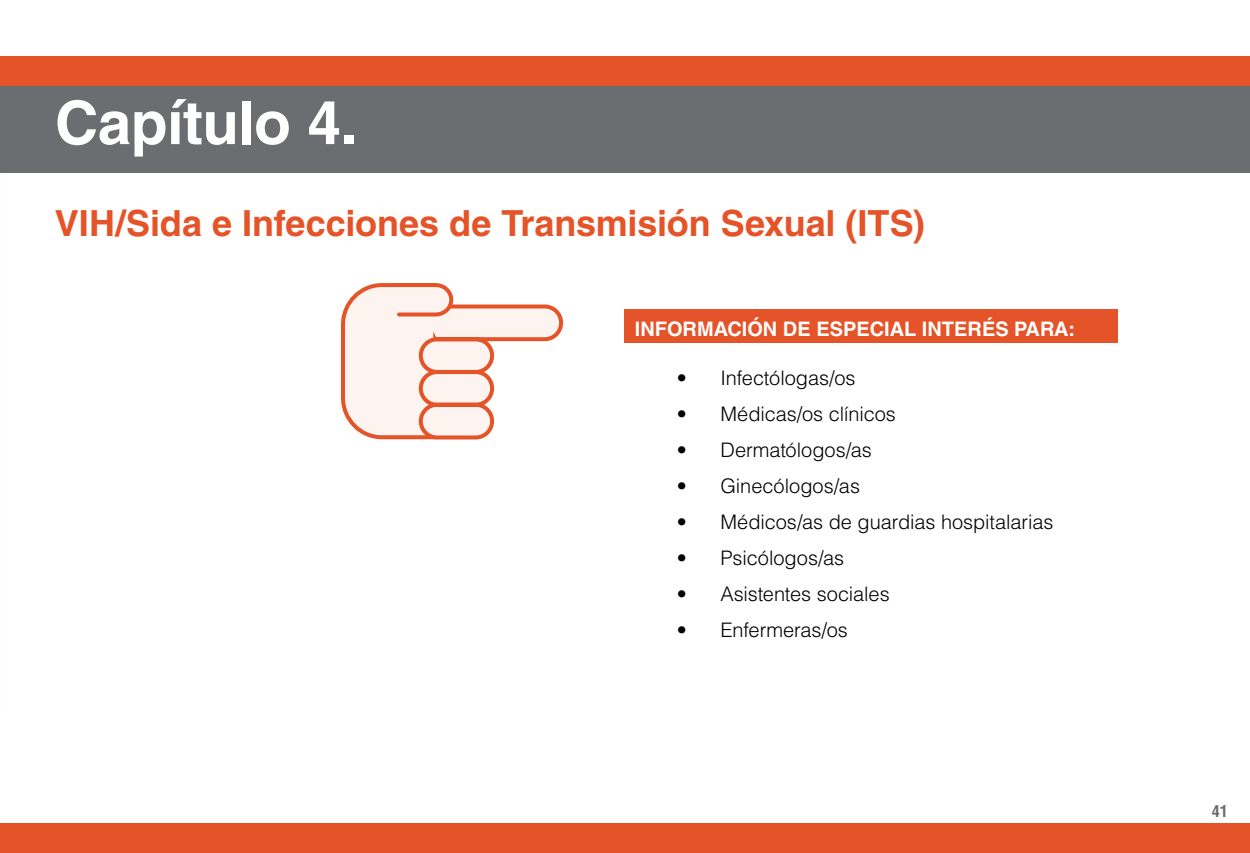
<style>
.page{position:relative;width:1250px;height:853px;background:#fff}
.page>*{position:absolute;margin:0;border:0;box-sizing:border-box;transform-origin:0 0}
.t1{font:700 60px "Helvetica LT Std";letter-spacing:-.01em;color:#fff}
.t2{font:700 36px "Helvetica LT Std";letter-spacing:-.005em;color:#e55328}
.t3{font:300 20px "Helvetica LT Std";color:#000}
.t4{font:700 20px "Helvetica LT Std";color:#fff}
.t5{font:700 condensed 16px "Helvetica LT Std";color:#6c6d70}
</style>
<div class="page">
<div style="left:624px;top:309px;width:493px;height:33px;background:#e55328"></div>
<svg style="left:341px;top:283px;width:223px;height:157px"></svg>
<div style="left:0;top:57px;width:1249px;height:29px;background:#e55328"></div>
<div style="left:0;top:86px;width:1249px;height:86px;background:#6c6d70"></div>
<div style="left:0;top:823px;width:1249px;height:29px;background:#e55328"></div>
<h1 class="t1" style="left:55px;top:86px;width:304px">Capítulo 4.</h1>
<h2 class="t2" style="left:55px;top:202px;width:871px">VIH/Sida e Infecciones de Transmisión Sexual (ITS)</h2>
<p class="t4" style="left:634px;top:317px;width:442px">INFORMACIÓN DE ESPECIAL INTERÉS PARA:</p>
<p class="t3" style="left:676px;top:365px;width:180px">• Infectólogas/os</p>
<p class="t3" style="left:676px;top:401px;width:221px">• Médicas/os clínicos</p>
<p class="t3" style="left:676px;top:437px;width:197px">• Dermatólogos/as</p>
<p class="t3" style="left:676px;top:473px;width:185px">• Ginecólogos/as</p>
<p class="t3" style="left:676px;top:509px;width:378px">• Médicos/as de guardias hospitalarias</p>
<p class="t3" style="left:676px;top:545px;width:169px">• Psicólogos/as</p>
<p class="t3" style="left:676px;top:581px;width:214px">• Asistentes sociales</p>
<p class="t3" style="left:676px;top:617px;width:173px">• Enfermeras/os</p>
<p class="t5" style="left:1211px;top:800px;width:18px">41</p>
</div>
